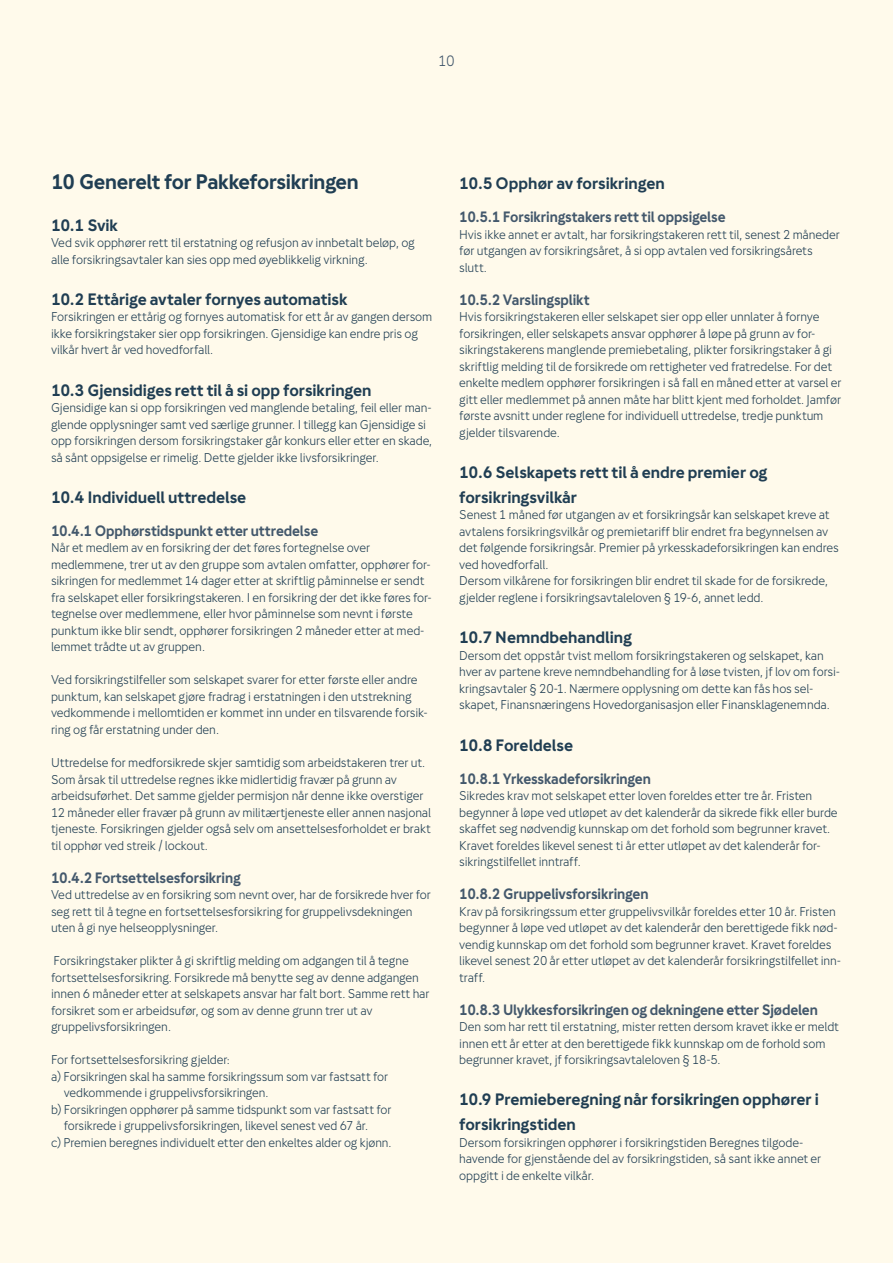
<style>
.page{position:relative;width:893px;height:1263px;background:#fffaeb}
.page>*{position:absolute;margin:0;border:0;box-sizing:border-box;transform-origin:0 0}
.Heading_03{font:700 21px "Gjensidige Sans";letter-spacing:-.02em;color:#203e53}
.Subheading_01{font:700 16.5px/24.8px "Gjensidige Sans";letter-spacing:-.005em;color:#203e53}
.Subheading_02{font:700 15px "Gjensidige Sans";letter-spacing:-.01em;color:#43586c;scale:.96 1}
.t1{font:15px "Gjensidige Sans";color:#43586c;scale:.96 1}
.Brødtekst{font:12.75px/16.5px "Gjensidige Sans";letter-spacing:-.01em;color:#203e53;scale:.96 1}
.Punkter{font:12.75px/16.5px "Gjensidige Sans";letter-spacing:-.01em;color:#203e53;scale:.95 1}
</style>
<div class="page">
<p class="t1" style="left:438px;top:52px;width:19px">10</p>
<p class="Heading_03" style="left:51px;top:170px;width:309px">10 Generelt for Pakkeforsikringen</p>
<p class="Subheading_01" style="left:51px;top:212px;width:69px">10.1 Svik</p>
<p class="Brødtekst" style="left:51px;top:234px;width:381px">Ved svik opphører rett til erstatning og refusjon av innbetalt beløp, og alle forsikringsavtaler kan sies opp med øyeblikkelig virkning.</p>
<p class="Subheading_01" style="left:51px;top:287px;width:298px">10.2 Ettårige avtaler fornyes automatisk</p>
<p class="Brødtekst" style="left:51px;top:309px;width:399px">Forsikringen er ettårig og fornyes automatisk for ett år av gangen dersom ikke forsikringstaker sier opp forsikringen. Gjensidige kan endre pris og vilkår hvert år ved hovedforfall.</p>
<p class="Subheading_01" style="left:51px;top:377px;width:322px">10.3 Gjensidiges rett til å si opp forsikringen</p>
<p class="Brødtekst" style="left:51px;top:399px;width:399px">Gjensidige kan si opp forsikringen ved manglende betaling, feil eller man&shy;glende opplysninger samt ved særlige grunner. I tillegg kan Gjensidige si opp forsikringen dersom forsikringstaker går konkurs eller etter en skade, så sånt oppsigelse er rimelig. Dette gjelder ikke livsforsikringer.</p>
<p class="Subheading_01" style="left:51px;top:485px;width:197px">10.4 Individuell uttredelse</p>
<p class="Subheading_02" style="left:51px;top:522px;width:280px">10.4.1 Opphørstidspunkt etter uttredelse</p>
<p class="Brødtekst" style="left:51px;top:540px;width:398px">Når et medlem av en forsikring der det føres fortegnelse over medlemmene, trer ut av den gruppe som avtalen omfatter, opphører for&shy;sikringen for medlemmet 14 dager etter at skriftlig påminnelse er sendt fra selskapet eller forsikringstakeren. I en forsikring der det ikke føres for&shy;tegnelse over medlemmene, eller hvor påminnelse som nevnt i første punktum ikke blir sendt, opphører forsikringen 2 måneder etter at med&shy;lemmet trådte ut av gruppen.</p>
<p class="Brødtekst" style="left:51px;top:672px;width:394px">Ved forsikringstilfeller som selskapet svarer for etter første eller andre punktum, kan selskapet gjøre fradrag i erstatningen i den utstrekning vedkommende i mellomtiden er kommet inn under en tilsvarende forsik&shy;ring og får erstatning under den.</p>
<p class="Brødtekst" style="left:51px;top:754px;width:397px">Uttredelse for medforsikrede skjer samtidig som arbeidstakeren trer ut.<br>Som årsak til uttredelse regnes ikke midlertidig fravær på grunn av arbeidsuførhet. Det samme gjelder permisjon når denne ikke overstiger 12 måneder eller fravær på grunn av militærtjeneste eller annen nasjonal tjeneste. Forsikringen gjelder også selv om ansettelsesforholdet er brakt til opphør ved streik / lockout.</p>
<p class="Subheading_02" style="left:51px;top:868px;width:199px">10.4.2 Fortsettelsesforsikring</p>
<p class="Brødtekst" style="left:51px;top:886px;width:397px">Ved uttredelse av en forsikring som nevnt over, har de forsikrede hver for seg rett til å tegne en fortsettelsesforsikring for gruppelivsdekningen uten å gi nye helseopplysninger.</p>
<p class="Brødtekst" style="left:51px;top:952px;width:396px">Forsikringstaker plikter å gi skriftlig melding om adgangen til å tegne fortsettelsesforsikring. Forsikrede må benytte seg av denne adgangen innen 6 måneder etter at selskapets ansvar har falt bort. Samme rett har forsikret som er arbeidsufør, og som av denne grunn trer ut av gruppelivsforsikringen.</p>
<p class="Brødtekst" style="left:51px;top:1051px;width:188px">For fortsettelsesforsikring gjelder:</p>
<p class="Punkter" style="left:64px;top:1068px;width:343px;text-indent:-13px">a) Forsikringen skal ha samme forsikringssum som var fastsatt for vedkommende i gruppelivsforsikringen.</p>
<p class="Punkter" style="left:64px;top:1101px;width:346px;text-indent:-13px">b) Forsikringen opphører på samme tidspunkt som var fastsatt for forsikrede i gruppelivsforsikringen, likevel senest ved 67 år.</p>
<p class="Punkter" style="left:51px;top:1134px;width:360px">c) Premien beregnes individuelt etter den enkeltes alder og kjønn.</p>
<p class="Subheading_01" style="left:459px;top:171px;width:207px">10.5 Opphør av forsikringen</p>
<p class="Subheading_02" style="left:459px;top:208px;width:279px">10.5.1 Forsikringstakers rett til oppsigelse</p>
<p class="Brødtekst" style="left:459px;top:226px;width:398px">Hvis ikke annet er avtalt, har forsikringstakeren rett til, senest 2 måneder før utgangen av forsikringsåret, å si opp avtalen ved forsikringsårets slutt.</p>
<p class="Subheading_02" style="left:459px;top:291px;width:137px">10.5.2 Varslingsplikt</p>
<p class="Brødtekst" style="left:459px;top:309px;width:400px">Hvis forsikringstakeren eller selskapet sier opp eller unnlater å fornye forsikringen, eller selskapets ansvar opphører å løpe på grunn av for&shy;sikringstakerens manglende premiebetaling, plikter forsikringstaker å gi skriftlig melding til de forsikrede om rettigheter ved fratredelse. For det enkelte medlem opphører forsikringen i så fall en måned etter at varsel er gitt eller medlemmet på annen måte har blitt kjent med forholdet. Jamfør første avsnitt under reglene for individuell uttredelse, tredje punktum gjelder tilsvarende.</p>
<p class="Subheading_01" style="left:459px;top:460px;width:310px">10.6 Selskapets rett til å endre premier og forsikringsvilkår</p>
<p class="Brødtekst" style="left:459px;top:507px;width:397px">Senest 1 måned før utgangen av et forsikringsår kan selskapet kreve at avtalens forsikringsvilkår og premietariff blir endret fra begynnelsen av det følgende forsikringsår. Premier på yrkesskadeforsikringen kan endres ved hovedforfall.</p>
<p class="Brødtekst" style="left:459px;top:573px;width:386px">Dersom vilkårene for forsikringen blir endret til skade for de forsikrede, gjelder reglene i forsikringsavtaleloven § 19-6, annet ledd.</p>
<p class="Subheading_01" style="left:459px;top:625px;width:174px">10.7 Nemndbehandling</p>
<p class="Brødtekst" style="left:459px;top:647px;width:398px">Dersom det oppstår tvist mellom forsikringstakeren og selskapet, kan hver av partene kreve nemndbehandling for å løse tvisten, jf lov om forsi&shy;kringsavtaler § 20-1. Nærmere opplysning om dette kan fås hos sel&shy;skapet, Finansnæringens Hovedorganisasjon eller Finansklagenemnda.</p>
<p class="Subheading_01" style="left:459px;top:732px;width:115px">10.8 Foreldelse</p>
<p class="Subheading_02" style="left:459px;top:769px;width:201px">10.8.1 Yrkesskadeforsikringen</p>
<p class="Brødtekst" style="left:459px;top:787px;width:396px">Sikredes krav mot selskapet etter loven foreldes etter tre år. Fristen begynner å løpe ved utløpet av det kalenderår da sikrede fikk eller burde skaffet seg nødvendig kunnskap om det forhold som begrunner kravet.<br>Kravet foreldes likevel senest ti år etter utløpet av det kalenderår for&shy;sikringstilfellet inntraff.</p>
<p class="Subheading_02" style="left:459px;top:885px;width:199px">10.8.2 Gruppelivsforsikringen</p>
<p class="Brødtekst" style="left:459px;top:903px;width:399px">Krav på forsikringssum etter gruppelivsvilkår foreldes etter 10 år. Fristen begynner å løpe ved utløpet av det kalenderår den berettigede fikk nød&shy;vendig kunnskap om det forhold som begrunner kravet. Kravet foreldes likevel senest 20 år etter utløpet av det kalenderår forsikringstilfellet inn&shy;traff.</p>
<p class="Subheading_02" style="left:459px;top:1000px;width:375px">10.8.3 Ulykkesforsikringen og dekningene etter Sjødelen</p>
<p class="Brødtekst" style="left:459px;top:1018px;width:397px">Den som har rett til erstatning, mister retten dersom kravet ikke er meldt innen ett år etter at den berettigede fikk kunnskap om de forhold som begrunner kravet, jf forsikringsavtaleloven § 18-5.</p>
<p class="Subheading_01" style="left:459px;top:1087px;width:361px">10.9 Premieberegning når forsikringen opphører i forsikringstiden</p>
<p class="Brødtekst" style="left:459px;top:1134px;width:379px">Dersom forsikringen opphører i forsikringstiden Beregnes tilgode&shy;havende for gjenstående del av forsikringstiden, så sant ikke annet er oppgitt i de enkelte vilkår.</p>
</div>
